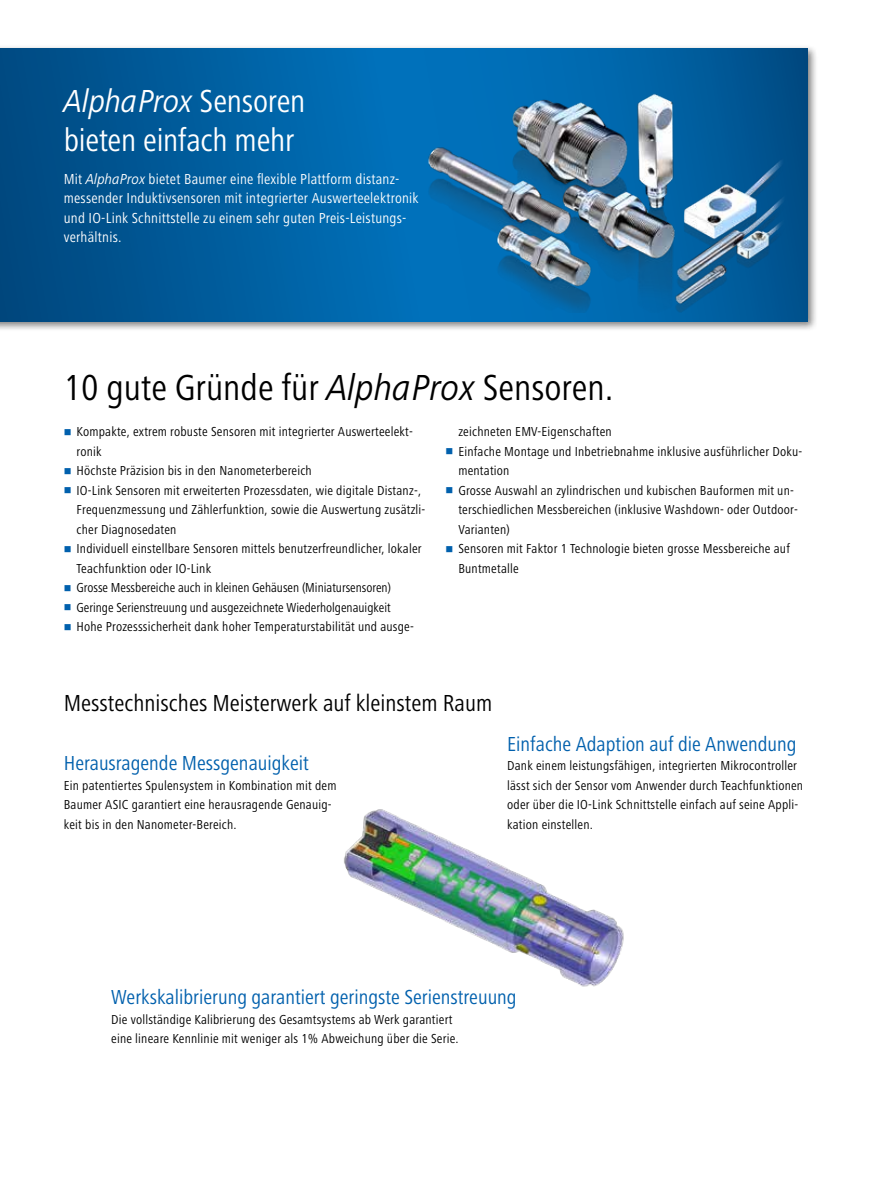
<style>
.page{position:relative;width:893px;height:1188px;background:#fff}
.page>*{position:absolute;margin:0;border:0;box-sizing:border-box;transform-origin:0 0}
.t1{font:condensed 37.5px "Frutiger Next LT";color:#000}
.t2{font:condensed 33px/39px "Frutiger Next LT";letter-spacing:-.01em;color:#fff}
.t3{font:condensed 24px "Frutiger Next LT";color:#000}
.t4{font:condensed 21px "Frutiger Next LT";color:#0060ad}
.t5{font:condensed 15px/19.5px "Frutiger Next LT";letter-spacing:.015em;color:#fff}
.t6{font:condensed 13.5px/19.5px "Frutiger Next LT";letter-spacing:.015em;color:#000}
.s1{font-style:italic;font-stretch:normal}
</style>
<div class="page">
<img style="left:344px;top:809px;width:280px;height:178px">
<div style="left:0;top:44px;width:818px;height:287px;background:#000;opacity:.5"></div>
<svg style="left:0;top:49px;width:808px;height:273px;background:#005d9e"></svg>
<img style="left:422px;top:75px;width:377px;height:238px">
<h2 class="t2" style="left:64px;top:82px;width:243px"><span class="s1">AlphaProx</span> Sensoren bieten einfach mehr</h2>
<p class="t5" style="left:64px;top:169px;width:356px">Mit <span class="s1">AlphaProx</span> bietet Baumer eine flexible Plattform distanz&shy;messender Induktivsensoren mit integrierter Auswerteelektronik und IO-Link Schnittstelle zu einem sehr guten Preis-Leistungs&shy;verhältnis.</p>
<h1 class="t1" style="left:64px;top:366px;width:551px">10 gute Gründe für <span class="s1">AlphaProx</span> Sensoren.</h1>
<p class="t6" style="left:77px;top:422px;width:350px">Kompakte, extrem robuste Sensoren mit integrierter Auswerteelekt&shy;ronik<br>Höchste Präzision bis in den Nanometerbereich<br>IO-Link Sensoren mit erweiterten Prozessdaten, wie digitale Distanz-, Frequenzmessung und Zählerfunktion, sowie die Auswertung zusätzli&shy;cher Diagnosedaten<br>Individuell einstellbare Sensoren mittels benutzerfreundlicher, lokaler Teachfunktion oder IO-Link<br>Grosse Messbereiche auch in kleinen Gehäusen (Miniatursensoren)<br>Geringe Serienstreuung und ausgezeichnete Wiederholgenauigkeit<br>Hohe Prozesssicherheit dank hoher Temperaturstabilität und ausge-</p>
<p class="t6" style="left:458px;top:422px;width:345px">zeichneten EMV-Eigenschaften<br>Einfache Montage und Inbetriebnahme inklusive ausführlicher Doku&shy;mentation<br>Grosse Auswahl an zylindrischen und kubischen Bauformen mit un&shy;terschiedlichen Messbereichen (inklusive Washdown- oder Outdoor-Varianten)<br>Sensoren mit Faktor 1 Technologie bieten grosse Messbereiche auf Buntmetalle</p>
<h3 class="t3" style="left:64px;top:689px;width:430px">Messtechnisches Meisterwerk auf kleinstem Raum</h3>
<h3 class="t4" style="left:64px;top:752px;width:247px">Herausragende Messgenauigkeit</h3>
<p class="t6" style="left:64px;top:775px;width:274px">Ein patentiertes Spulensystem in Kombination mit dem<br>Baumer ASIC garantiert eine herausragende Genauig&shy;keit bis in den Nanometer-Bereich.</p>
<h3 class="t4" style="left:507px;top:732px;width:291px">Einfache Adaption auf die Anwendung</h3>
<p class="t6" style="left:507px;top:756px;width:297px">Dank einem leistungsfähigen, integrierten Mikrocontroller lässt sich der Sensor vom Anwender durch Teachfunktionen oder über die IO-Link Schnittstelle einfach auf seine Appli&shy;kation einstellen.</p>
<h3 class="t4" style="left:111px;top:986px;width:407px">Werkskalibrierung garantiert geringste Serienstreuung</h3>
<p class="t6" style="left:111px;top:1009px;width:349px">Die vollständige Kalibrierung des Gesamtsystems ab Werk garantiert eine lineare Kennlinie mit weniger als 1% Abweichung über die Serie.</p>
</div>
